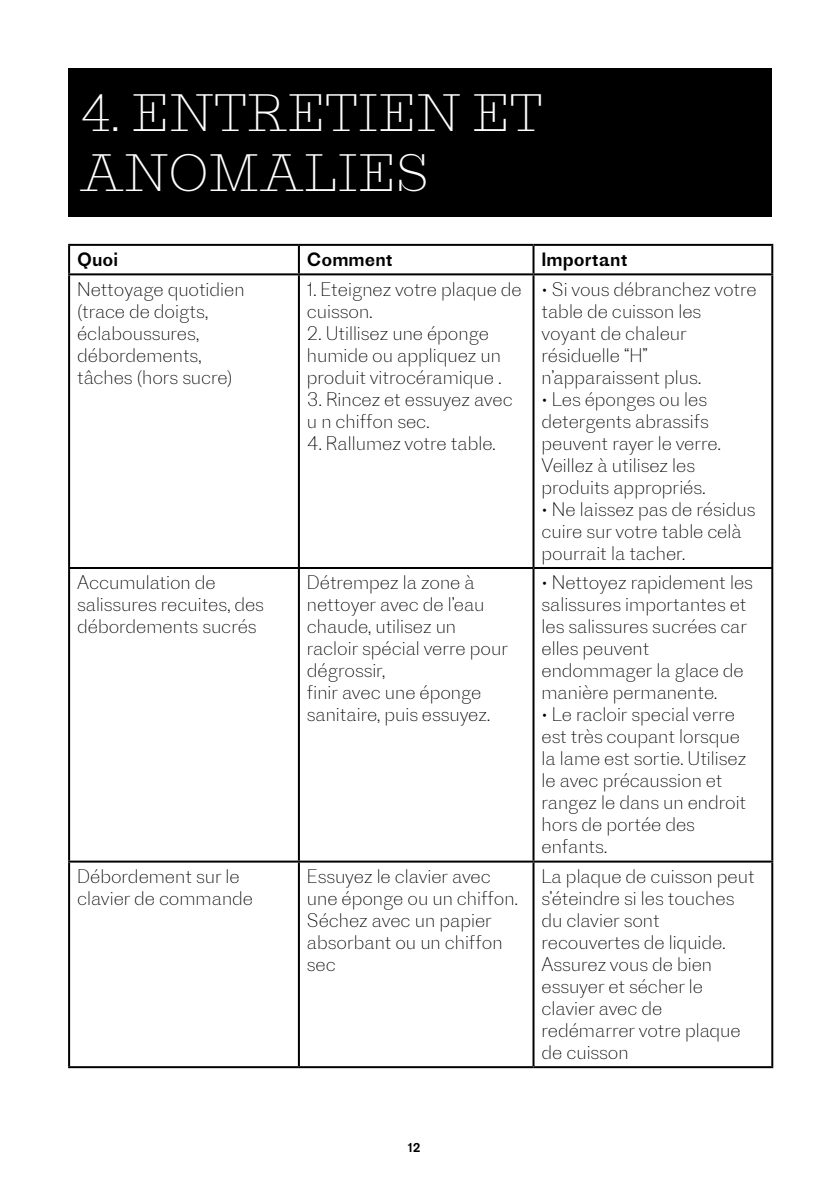
<style>
.page{position:relative;width:840px;height:1191px;background:#fff}
.page>*{position:absolute;margin:0;border:0;box-sizing:border-box;transform-origin:0 0}
.t1{font:200 48px/60px "Proto Slab";letter-spacing:.01em;color:#fff}
.t2{font:200 18px/22px "Proto Grotesk";color:#000}
.t3{font:18px "Proto Grotesk";color:#000}
.t4{font:12px "Proto Grotesk";color:#000}
</style>
<div class="page">
<hr style="left:68px;top:244px;width:231px;height:2px;background:#000">
<hr style="left:68px;top:246px;width:2px;height:27px;background:#000">
<hr style="left:299px;top:244px;width:234px;height:2px;background:#000">
<hr style="left:298px;top:246px;width:2px;height:27px;background:#000">
<hr style="left:533px;top:244px;width:239px;height:2px;background:#000">
<hr style="left:532px;top:246px;width:2px;height:27px;background:#000">
<hr style="left:770px;top:246px;width:2px;height:27px;background:#000">
<hr style="left:68px;top:273px;width:231px;height:2px;background:#000">
<hr style="left:68px;top:275px;width:2px;height:292px;background:#000">
<hr style="left:299px;top:273px;width:234px;height:2px;background:#000">
<hr style="left:298px;top:275px;width:2px;height:292px;background:#000">
<hr style="left:533px;top:273px;width:239px;height:2px;background:#000">
<hr style="left:532px;top:275px;width:2px;height:292px;background:#000">
<hr style="left:770px;top:275px;width:2px;height:292px;background:#000">
<hr style="left:68px;top:567px;width:231px;height:2px;background:#000">
<hr style="left:68px;top:569px;width:2px;height:291px;background:#000">
<hr style="left:299px;top:567px;width:234px;height:2px;background:#000">
<hr style="left:298px;top:569px;width:2px;height:291px;background:#000">
<hr style="left:533px;top:567px;width:239px;height:2px;background:#000">
<hr style="left:532px;top:569px;width:2px;height:291px;background:#000">
<hr style="left:770px;top:569px;width:2px;height:291px;background:#000">
<hr style="left:68px;top:860px;width:231px;height:2px;background:#000">
<hr style="left:68px;top:862px;width:2px;height:204px;background:#000">
<hr style="left:299px;top:860px;width:234px;height:2px;background:#000">
<hr style="left:298px;top:862px;width:2px;height:204px;background:#000">
<hr style="left:533px;top:860px;width:239px;height:2px;background:#000">
<hr style="left:532px;top:862px;width:2px;height:204px;background:#000">
<hr style="left:770px;top:862px;width:2px;height:204px;background:#000">
<hr style="left:68px;top:1066px;width:231px;height:2px;background:#000">
<hr style="left:299px;top:1066px;width:234px;height:2px;background:#000">
<hr style="left:533px;top:1066px;width:239px;height:2px;background:#000">
<div style="left:68px;top:68px;width:703px;height:149px;background:#000"></div>
<h1 class="t1" style="left:79px;top:82px;width:464px">4. ENTRETIEN ET<br>ANOMALIES</h1>
<p class="t3" style="left:77px;top:247px;width:42px">Quoi</p>
<p class="t3" style="left:307px;top:247px;width:87px">Comment</p>
<p class="t3" style="left:541px;top:247px;width:88px">Important</p>
<p class="t2" style="left:77px;top:278px;width:169px">Nettoyage quotidien (trace de doigts, éclaboussures, débordements, tâches (hors sucre)</p>
<p class="t2" style="left:307px;top:277px;width:216px">1. Eteignez votre plaque de cuisson.</p>
<p class="t2" style="left:541px;top:277px;width:216px">• Si vous débranchez votre table de cuisson les voyant de chaleur résiduelle “H” n’apparaissent plus.</p>
<p class="t2" style="left:541px;top:387px;width:181px">• Les éponges ou les detergents abrassifs peuvent rayer le verre.<br>Veillez à utilisez les produits appropriés.</p>
<p class="t2" style="left:541px;top:497px;width:215px">• Ne laissez pas de résidus cuire sur votre table celà pourrait la tacher.</p>
<p class="t2" style="left:307px;top:321px;width:196px">2. Utillisez une éponge humide ou appliquez un produit vitrocéramique .</p>
<p class="t2" style="left:307px;top:387px;width:207px">3. Rincez et essuyez avec u n chiffon sec.</p>
<p class="t2" style="left:307px;top:431px;width:190px">4. Rallumez votre table.</p>
<p class="t2" style="left:77px;top:571px;width:188px">Accumulation de salissures recuites, des débordements sucrés</p>
<p class="t2" style="left:307px;top:571px;width:203px">Détrempez la zone à nettoyer avec de l’eau chaude, utilisez un racloir spécial verre pour dégrossir,<br>finir avec une éponge sanitaire, puis essuyez.</p>
<p class="t2" style="left:541px;top:571px;width:213px">• Nettoyez rapidement les salissures importantes et les salissures sucrées car elles peuvent endommager la glace de manière permanente.</p>
<p class="t2" style="left:541px;top:703px;width:206px">• Le racloir special verre est très coupant lorsque la lame est sortie. Utilisez le avec précaussion et rangez le dans un endroit hors de portée des enfants.</p>
<p class="t2" style="left:77px;top:864px;width:177px">Débordement sur le clavier de commande</p>
<p class="t2" style="left:307px;top:864px;width:213px">Essuyez le clavier avec une éponge ou un chiffon.<br>Séchez avec un papier absorbant ou un chiffon sec</p>
<p class="t2" style="left:541px;top:864px;width:214px">La plaque de cuisson peut s’éteindre si les touches du clavier sont recouvertes de liquide.<br>Assurez vous de bien essuyer et sécher le clavier avec de redémarrer votre plaque de cuisson</p>
<p class="t4" style="left:407px;top:1138px;width:14px">12</p>
</div>
